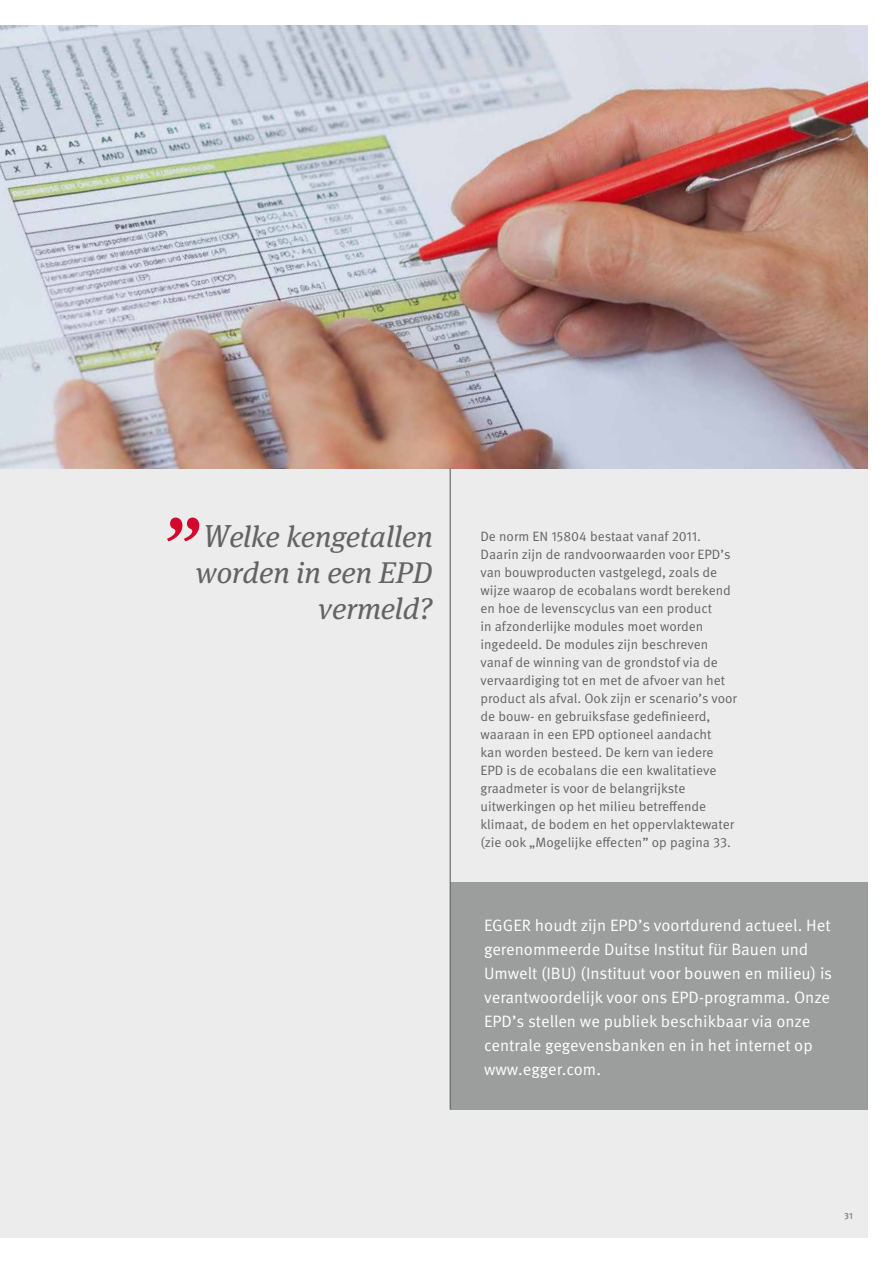
<style>
.page{position:relative;width:893px;height:1263px;background:#fff}
.page>*{position:absolute;margin:0;border:0;box-sizing:border-box;transform-origin:0 0}
.t1{font:italic 30px/36px "Meta Serif Pro";color:#636362;text-align:right}
.t2{font:16.5px/24px "Meta Pro";color:#fff}
.t3{font:13.5px/18px "Meta Pro";color:#636362}
.t4{font:500 9px "Meta Pro";color:#7b7b7a}
.s1{font-size:31.8px}
</style>
<div class="page">
<div style="left:0;top:26px;width:867px;height:1211px;background:#ececed"></div>
<img style="left:0;top:26px;width:867px;height:443px">
<svg style="left:167px;top:518px;width:32px;height:23px"></svg>
<div style="left:450px;top:882px;width:417px;height:228px;background:#9c9d9d"></div>
<hr style="left:450px;top:469px;width:1px;height:641px;background:#636362">
<h1 class="t1" style="left:196px;top:517px;width:238px"><span class="s1">W</span>elke kengetallen worden in een EPD vermeld?</h1>
<p class="t3" style="left:480px;top:527px;width:258px">De norm EN 15804 bestaat vanaf 2011.<br>Daarin zijn de randvoorwaarden voor EPD’s van bouwproducten vastgelegd, zoals de wijze waarop de ecobalans wordt berekend en hoe de levenscyclus van een product<br>in afzonderlijke modules moet worden ingedeeld. De modules zijn beschreven vanaf de winning van de grondstof via de vervaardiging tot en met de afvoer van het product als afval. Ook zijn er scenario’s voor de bouw- en gebruiksfase gedefinieerd, waaraan in een EPD optioneel aandacht<br>kan worden besteed. De kern van iedere EPD is de ecobalans die een kwalitatieve graadmeter is voor de belangrijkste uitwerkingen op het milieu betreffende klimaat, de bodem en het oppervlaktewater (zie ook „Mogelijke effecten” op pagina 33.</p>
<p class="t2" style="left:484px;top:913px;width:350px">EGGER houdt zijn EPD’s voortdurend actueel. Het gerenommeerde Duitse Institut für Bauen und Umwelt (IBU) (Instituut voor bouwen en milieu) is verantwoordelijk voor ons EPD-programma. Onze EPD’s stellen we publiek beschikbaar via onze centrale gegevensbanken en in het internet op www.egger.com.</p>
<p class="t4" style="left:844px;top:1210px;width:10px">31</p>
</div>
